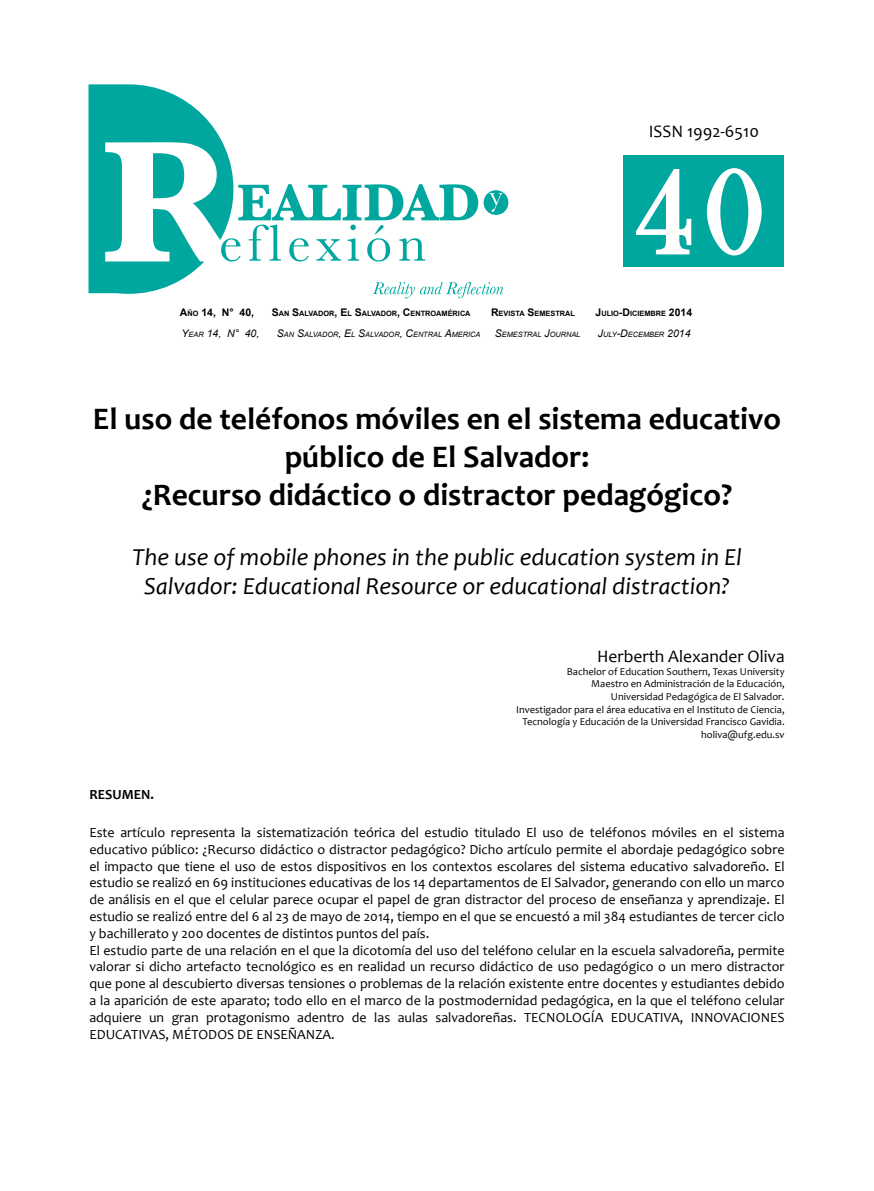
<style>
.page{position:relative;width:874px;height:1191px;background:#fff}
.page>*{position:absolute;margin:0;border:0;box-sizing:border-box;transform-origin:0 0}
.t1{font:122.5px "Bask Old Face";color:#fff}
.t2{font:700 31.5px/37.8px "Candara";color:#000;text-align:center}
.t3{font:italic 24.5px/29.4px "Candara";color:#000;text-align:center}
.t4{font:17.5px "Candara";color:#000}
.t5{font:14px/16.8px "Candara";color:#000}
.t6{font:700 14px "Candara";color:#000}
.t7{font:10.5px/12.6px "Candara";color:#000;text-align:right}
.t8{font:italic 10.5px "Arial";color:#000}
.t9{font:700 10.5px "Arial";color:#000}
.t10{font:700 7.35px "Arial";color:#000}
.t11{font:italic 7.35px "Arial";color:#000}
.s1{font-size:7.35px}
.s2{font-size:10.5px}
</style>
<div class="page">
<div style="left:623px;top:155px;width:160px;height:112px;background:#00a79e"></div>
<svg style="left:635px;top:169px;width:57px;height:86px"></svg>
<svg style="left:706px;top:168px;width:56px;height:88px"></svg>
<svg style="left:88px;top:84px;width:420px;height:214px"></svg>
<p class="t4" style="left:648px;top:120px;width:112px">ISSN 1992-6510</p>
<h1 class="t1" style="left:633px;top:145px;width:132px">40</h1>
<p class="t9" style="left:180px;top:305px;width:76px">A<span class="s1">ÑO</span> 14, N° 40,</p>
<p class="t10" style="left:271px;top:308px;width:195px"><span class="s2">S</span>AN <span class="s2">S</span>ALVADOR<span class="s2">, E</span>L <span class="s2">S</span>ALVADOR<span class="s2">, C</span>ENTROAMÉRICA</p>
<p class="t10" style="left:491px;top:308px;width:85px"><span class="s2">R</span>EVISTA <span class="s2">S</span>EMESTRAL</p>
<p class="t10" style="left:595px;top:308px;width:98px"><span class="s2">J</span>ULIO<span class="s2">-D</span>ICIEMBRE <span class="s2">2014</span></p>
<p class="t8" style="left:181px;top:327px;width:79px">Y<span class="s1">EAR</span> 14, N° 40,</p>
<p class="t11" style="left:277px;top:330px;width:205px"><span class="s2">S</span>AN <span class="s2">S</span>ALVADOR<span class="s2">, E</span>L <span class="s2">S</span>ALVADOR<span class="s2">, C</span>ENTRAL <span class="s2">A</span>MERICA</p>
<p class="t11" style="left:494px;top:330px;width:87px"><span class="s2">S</span>EMESTRAL <span class="s2">J</span>OURNAL</p>
<p class="t11" style="left:597px;top:330px;width:94px"><span class="s2">J</span>ULY<span class="s2">-D</span>ECEMBER <span class="s2">2014</span></p>
<h2 class="t2" style="left:93px;top:399px;width:689px">El uso de teléfonos móviles en el sistema educativo público de El Salvador:<br>¿Recurso didáctico o distractor pedagógico?</h2>
<h3 class="t3" style="left:132px;top:542px;width:610px">The use of mobile phones in the public education system in El<br>Salvador: Educational Resource or educational distraction?</h3>
<p class="t4" style="left:597px;top:645px;width:189px">Herberth Alexander Oliva</p>
<p class="t7" style="left:516px;top:665px;width:270px">Bachelor of Education Southern, Texas University<br>Maestro en Administración de la Educación,<br>Universidad Pedagógica de El Salvador.<br>Investigador para el área educativa en el Instituto de Ciencia, Tecnología y Educación de la Universidad Francisco Gavidia. holiva@ufg.edu.sv</p>
<p class="t6" style="left:89px;top:786px;width:66px">RESUMEN.</p>
<p class="t5" style="left:89px;top:824px;width:696px">Este artículo representa la sistematización teórica del estudio titulado El uso de teléfonos móviles en el sistema educativo público: ¿Recurso didáctico o distractor pedagógico? Dicho artículo permite el abordaje pedagógico sobre el impacto que tiene el uso de estos dispositivos en los contextos escolares del sistema educativo salvadoreño. El estudio se realizó en 69 instituciones educativas de los 14 departamentos de El Salvador, generando con ello un marco de análisis en el que el celular parece ocupar el papel de gran distractor del proceso de enseñanza y aprendizaje. El estudio se realizó entre del 6 al 23 de mayo de 2014, tiempo en el que se encuestó a mil 384 estudiantes de tercer ciclo y bachillerato y 200 docentes de distintos puntos del país.<br>El estudio parte de una relación en el que la dicotomía del uso del teléfono celular en la escuela salvadoreña, permite valorar si dicho artefacto tecnológico es en realidad un recurso didáctico de uso pedagógico o un mero distractor que pone al descubierto diversas tensiones o problemas de la relación existente entre docentes y estudiantes debido a la aparición de este aparato; todo ello en el marco de la postmodernidad pedagógica, en la que el teléfono celular adquiere un gran protagonismo adentro de las aulas salvadoreñas. TECNOLOGÍA EDUCATIVA, INNOVACIONES EDUCATIVAS, MÉTODOS DE ENSEÑANZA.</p>
</div>
